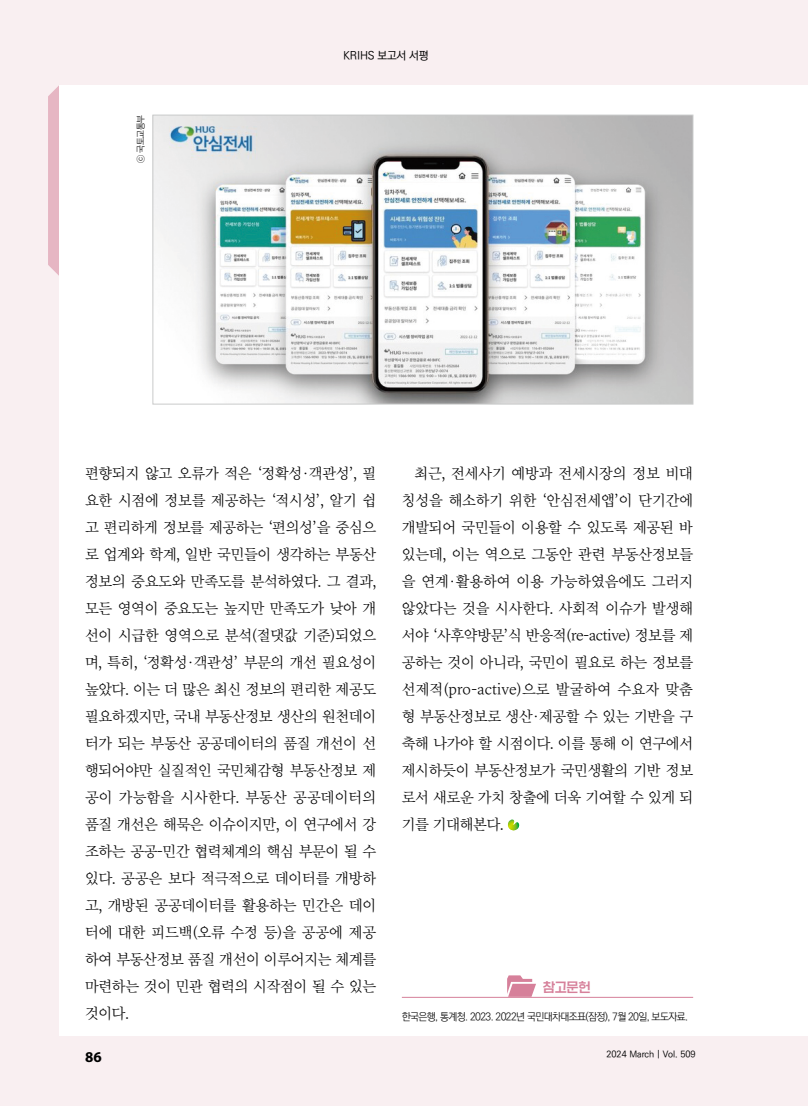
<style>
.page{position:relative;width:808px;height:1106px;background:#f9eff1}
.page>*{position:absolute;margin:0;border:0;box-sizing:border-box;transform-origin:0 0}
.t1{font:15px/27px "SD Myeongjo Neoa b Lt";letter-spacing:-.025em;color:#000;text-align:justify}
.t2{font:700 15px "Myriad Pro";color:#000}
.t3{font:12.75px "SD Gyeokdong G205 Bd";color:#d6809a;scale:.95 1}
.t4{font:500 11.25px "Ko Pub World Dotum";letter-spacing:-.02em;color:#000}
.t5{font:300 10.5px "Ko Pub World Dotum";letter-spacing:-.06em;color:#000}
.t6{font:500 9px "Ko Pub World Dotum";color:#000}
.t7{font:300 9px "Ko Pub World Dotum";letter-spacing:-.03em;color:#000}
</style>
<div class="page">
<svg style="left:48px;top:85px;width:12px;height:191px;background:#e9bfca"></svg>
<div style="left:60px;top:85px;width:748px;height:950px;background:#fff"></div>
<svg style="left:508px;top:819px;width:12px;height:12px"></svg>
<svg style="left:507px;top:975px;width:29px;height:21px"></svg>
<hr style="left:402px;top:997px;width:291px;height:1px;background:#d6809a">
<img style="left:155px;top:117px;width:536px;height:285px">
<div style="left:153px;top:115px;width:540px;height:289px;border:1px solid #c9caca"></div>
<p class="t7" style="left:134px;top:163px;width:50px;rotate:-90deg">ⓒ 국토교통부</p>
<p class="t4" style="left:343px;top:48px;width:87px">KRIHS 보고서 서평</p>
<p class="t1" style="left:85px;top:460px;width:293px">편향되지 않고 오류가 적은 ‘정확성·객관성’, 필 요한 시점에 정보를 제공하는 ‘적시성’, 알기 쉽 고 편리하게 정보를 제공하는 ‘편의성’을 중심으 로 업계와 학계, 일반 국민들이 생각하는 부동산 정보의 중요도와 만족도를 분석하였다. 그 결과, 모든 영역이 중요도는 높지만 만족도가 낮아 개 선이 시급한 영역으로 분석(절댓값 기준)되었으 며, 특히, ‘정확성·객관성’ 부문의 개선 필요성이 높았다. 이는 더 많은 최신 정보의 편리한 제공도 필요하겠지만, 국내 부동산정보 생산의 원천데이 터가 되는 부동산 공공데이터의 품질 개선이 선 행되어야만 실질적인 국민체감형 부동산정보 제 공이 가능함을 시사한다. 부동산 공공데이터의 품질 개선은 해묵은 이슈이지만, 이 연구에서 강 조하는 공공-민간 협력체계의 핵심 부문이 될 수 있다. 공공은 보다 적극적으로 데이터를 개방하 고, 개방된 공공데이터를 활용하는 민간은 데이 터에 대한 피드백(오류 수정 등)을 공공에 제공 하여 부동산정보 품질 개선이 이루어지는 체계를 마련하는 것이 민관 협력의 시작점이 될 수 있는 것이다.</p>
<p class="t1" style="left:402px;top:460px;width:293px;text-indent:13px">최근, 전세사기 예방과 전세시장의 정보 비대 칭성을 해소하기 위한 ‘안심전세앱’이 단기간에 개발되어 국민들이 이용할 수 있도록 제공된 바 있는데, 이는 역으로 그동안 관련 부동산정보들 을 연계·활용하여 이용 가능하였음에도 그러지 않았다는 것을 시사한다. 사회적 이슈가 발생해 서야 ‘사후약방문’식 반응적(re-active) 정보를 제 공하는 것이 아니라, 국민이 필요로 하는 정보를 선제적(pro-active)으로 발굴하여 수요자 맞춤 형 부동산정보로 생산·제공할 수 있는 기반을 구 축해 나가야 할 시점이다. 이를 통해 이 연구에서 제시하듯이 부동산정보가 국민생활의 기반 정보 로서 새로운 가치 창출에 더욱 기여할 수 있게 되 기를 기대해본다.</p>
<p class="t3" style="left:543px;top:980px;width:52px">참고문헌</p>
<p class="t5" style="left:402px;top:1009px;width:288px">한국은행, 통계청. 2023. 2022년 국민대차대조표(잠정), 7월 20일, 보도자료.</p>
<p class="t2" style="left:85px;top:1047px;width:18px">86</p>
<p class="t6" style="left:606px;top:1047px;width:91px">2024 March | Vol. 509</p>
</div>
